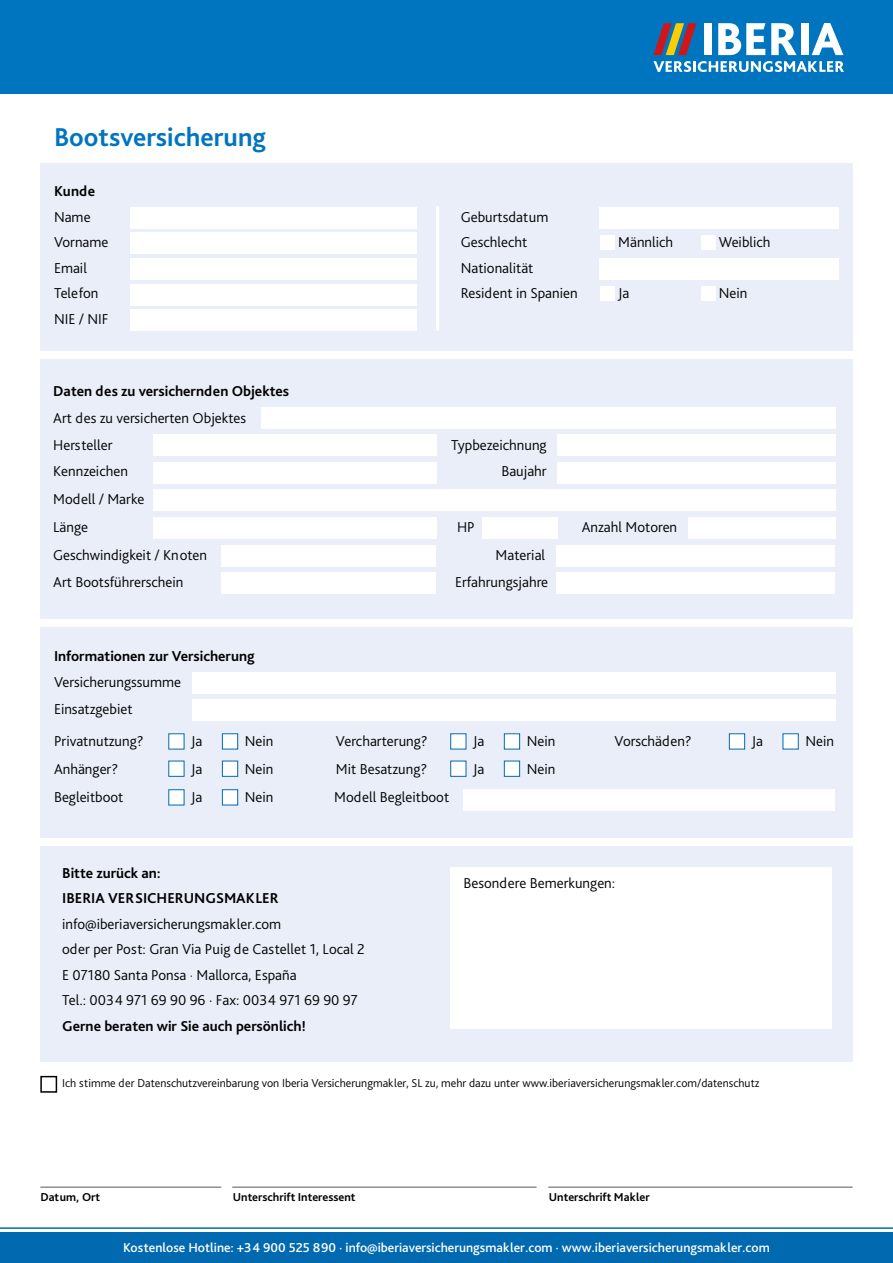
<style>
.page{position:relative;width:893px;height:1263px;background:#fff}
.page>*{position:absolute;margin:0;border:0;box-sizing:border-box;transform-origin:0 0}
.t1{font:700 27px "Bliss Pro";color:#0075bf}
.t2{font:300 15px/25.5px "Bliss Pro";color:#000}
.t3{font:700 15px/25.5px "Bliss Pro";color:#000}
.t4{font:500 13.5px "Bliss Pro";color:#fff}
.t5{font:300 12px "Bliss Pro";color:#000}
.t6{font:700 12px "Bliss Pro";color:#000}
.s1{font-family:"Univers LT Std";font-stretch:condensed}
</style>
<div class="page">
<div style="left:40px;top:164px;width:813px;height:754px;background:#e9eef9"></div>
<hr style="left:40px;top:1187px;width:181px;height:1px;background:#575756">
<hr style="left:232px;top:1187px;width:305px;height:1px;background:#575756">
<hr style="left:548px;top:1187px;width:305px;height:1px;background:#575756">
<div style="left:0;top:0;width:893px;height:94px;background:#0075bf"></div>
<div style="left:600px;top:236px;width:15px;height:14px;background:#fff"></div>
<div style="left:701px;top:236px;width:14px;height:14px;background:#fff"></div>
<div style="left:600px;top:287px;width:15px;height:14px;background:#fff"></div>
<div style="left:701px;top:287px;width:14px;height:14px;background:#fff"></div>
<hr style="left:436px;top:206px;width:3px;height:125px;background:#fff">
<div style="left:130px;top:207px;width:287px;height:21px;background:#fff"></div>
<div style="left:600px;top:207px;width:239px;height:21px;background:#fff"></div>
<div style="left:130px;top:309px;width:287px;height:22px;background:#fff"></div>
<div style="left:130px;top:233px;width:287px;height:21px;background:#fff"></div>
<div style="left:130px;top:258px;width:287px;height:22px;background:#fff"></div>
<div style="left:600px;top:258px;width:239px;height:22px;background:#fff"></div>
<div style="left:130px;top:284px;width:287px;height:21px;background:#fff"></div>
<div style="left:704px;top:23px;width:7px;height:32px;background:#fff"></div>
<svg style="left:718px;top:23px;width:47px;height:32px"></svg>
<svg style="left:771px;top:23px;width:26px;height:32px"></svg>
<div style="left:801px;top:23px;width:7px;height:32px;background:#fff"></div>
<svg style="left:812px;top:23px;width:31px;height:32px"></svg>
<svg style="left:653px;top:23px;width:43px;height:32px"></svg>
<svg style="left:653px;top:61px;width:191px;height:11px"></svg>
<hr style="left:0;top:1227px;width:893px;height:2px;background:#0069b0">
<div style="left:0;top:1233px;width:893px;height:30px;background:#0069b0"></div>
<div style="left:31px;top:619px;width:862px;height:8px;background:#fff"></div>
<div style="left:2px;top:905px;width:891px;height:7px;background:#fff"></div>
<div style="left:153px;top:434px;width:283px;height:21px;background:#fff"></div>
<div style="left:153px;top:462px;width:284px;height:21px;background:#fff"></div>
<div style="left:261px;top:407px;width:574px;height:21px;background:#fff"></div>
<div style="left:557px;top:435px;width:278px;height:21px;background:#fff"></div>
<div style="left:557px;top:462px;width:278px;height:21px;background:#fff"></div>
<div style="left:153px;top:490px;width:682px;height:21px;background:#fff"></div>
<div style="left:193px;top:700px;width:643px;height:21px;background:#fff"></div>
<div style="left:193px;top:673px;width:643px;height:21px;background:#fff"></div>
<div style="left:169px;top:734px;width:15px;height:15px;background:#fff"></div>
<div style="left:222px;top:734px;width:16px;height:15px;background:#fff"></div>
<div style="left:222px;top:733px;width:16px;height:16px;border:1px solid #0069b0"></div>
<div style="left:451px;top:734px;width:15px;height:15px;background:#fff"></div>
<div style="left:504px;top:734px;width:16px;height:15px;background:#fff"></div>
<div style="left:504px;top:733px;width:16px;height:16px;border:1px solid #0069b0"></div>
<div style="left:729px;top:734px;width:16px;height:15px;background:#fff"></div>
<div style="left:729px;top:733px;width:16px;height:16px;border:1px solid #0069b0"></div>
<div style="left:783px;top:734px;width:15px;height:15px;background:#fff"></div>
<div style="left:40px;top:877px;width:812px;height:185px;background:#e9eef9"></div>
<div style="left:451px;top:867px;width:381px;height:161px;background:#fff"></div>
<div style="left:40px;top:1076px;width:17px;height:17px;border:2px solid #000"></div>
<div style="left:7px;top:838px;width:886px;height:7px;background:#fff"></div>
<div style="left:24px;top:351px;width:869px;height:8px;background:#fff"></div>
<div style="left:153px;top:517px;width:284px;height:22px;background:#fff"></div>
<div style="left:482px;top:517px;width:75px;height:22px;background:#fff"></div>
<div style="left:688px;top:517px;width:147px;height:22px;background:#fff"></div>
<div style="left:221px;top:545px;width:215px;height:21px;background:#fff"></div>
<div style="left:556px;top:545px;width:278px;height:21px;background:#fff"></div>
<div style="left:221px;top:572px;width:215px;height:22px;background:#fff"></div>
<div style="left:556px;top:572px;width:278px;height:22px;background:#fff"></div>
<div style="left:451px;top:761px;width:15px;height:15px;background:#fff"></div>
<div style="left:450px;top:761px;width:16px;height:16px;border:1px solid #0069b0"></div>
<div style="left:504px;top:761px;width:16px;height:15px;background:#fff"></div>
<div style="left:504px;top:761px;width:16px;height:16px;border:1px solid #0069b0"></div>
<div style="left:169px;top:761px;width:15px;height:15px;background:#fff"></div>
<div style="left:168px;top:761px;width:16px;height:16px;border:1px solid #0069b0"></div>
<div style="left:222px;top:761px;width:16px;height:15px;background:#fff"></div>
<div style="left:222px;top:761px;width:16px;height:16px;border:1px solid #0069b0"></div>
<div style="left:169px;top:790px;width:15px;height:15px;background:#fff"></div>
<div style="left:222px;top:790px;width:16px;height:15px;background:#fff"></div>
<div style="left:222px;top:789px;width:16px;height:16px;border:1px solid #0069b0"></div>
<div style="left:463px;top:789px;width:372px;height:22px;background:#fff"></div>
<h1 class="t1" style="left:54px;top:126px;width:214px">Bootsversicherung</h1>
<p class="t3" style="left:54px;top:180px;width:43px">Kunde</p>
<p class="t2" style="left:54px;top:206px;width:56px">Name<br>Vorname<br>Email<br>Telefon<br>NIE / NIF</p>
<p class="t2" style="left:461px;top:206px;width:89px">Geburtsdatum<br>Geschlecht</p>
<p class="t2" style="left:461px;top:257px;width:118px">Nationalität<br>Resident in Spanien</p>
<p class="t3" style="left:53px;top:380px;width:238px">Daten des zu versichernden Objektes</p>
<p class="t2" style="left:53px;top:406px;width:195px;line-height:26.7px">Art des zu versicherten Objektes<br>Hersteller</p>
<p class="t2" style="left:451px;top:433px;width:97px">Typbezeichnung</p>
<p class="t2" style="left:618px;top:231px;width:56px">Männlich</p>
<p class="t2" style="left:719px;top:231px;width:53px">Weiblich</p>
<p class="t2" style="left:618px;top:282px;width:13px">Ja</p>
<p class="t2" style="left:719px;top:282px;width:30px">Nein</p>
<p class="t2" style="left:53px;top:460px;width:76px">Kennzeichen</p>
<p class="t2" style="left:501px;top:460px;width:47px">Baujahr</p>
<p class="t2" style="left:53px;top:487px;width:93px;line-height:27.8px">Modell / Marke<br>Länge</p>
<p class="t2" style="left:457px;top:515px;width:19px">HP</p>
<p class="t2" style="left:582px;top:515px;width:97px">Anzahl Motoren</p>
<p class="t2" style="left:53px;top:543px;width:155px">Geschwindigkeit / Knoten</p>
<p class="t2" style="left:496px;top:543px;width:51px">Material</p>
<p class="t2" style="left:53px;top:571px;width:132px">Art Bootsführerschein</p>
<p class="t2" style="left:455px;top:571px;width:95px">Erfahrungsjahre</p>
<p class="t3" style="left:54px;top:644px;width:202px">Informationen zur Versicherung</p>
<p class="t2" style="left:54px;top:670px;width:129px;line-height:26.7px">Versicherungssumme<br>Einsatzgebiet</p>
<p class="t2" style="left:54px;top:730px;width:91px">Privatnutzung?</p>
<p class="t2" style="left:191px;top:730px;width:13px">Ja</p>
<p class="t2" style="left:245px;top:730px;width:30px">Nein</p>
<p class="t2" style="left:336px;top:730px;width:93px">Vercharterung?</p>
<p class="t2" style="left:473px;top:730px;width:13px">Ja</p>
<p class="t2" style="left:527px;top:730px;width:30px">Nein</p>
<p class="t2" style="left:615px;top:730px;width:79px">Vorschäden?</p>
<p class="t2" style="left:752px;top:730px;width:13px">Ja</p>
<p class="t2" style="left:805px;top:730px;width:30px">Nein</p>
<p class="t2" style="left:54px;top:757px;width:66px">Anhänger?</p>
<p class="t2" style="left:527px;top:757px;width:30px">Nein</p>
<p class="t2" style="left:191px;top:757px;width:13px">Ja</p>
<p class="t2" style="left:245px;top:757px;width:30px">Nein</p>
<p class="t2" style="left:336px;top:757px;width:93px">Mit Besatzung?</p>
<p class="t2" style="left:473px;top:757px;width:13px">Ja</p>
<p class="t2" style="left:54px;top:786px;width:71px">Begleitboot</p>
<p class="t2" style="left:191px;top:786px;width:13px">Ja</p>
<p class="t2" style="left:245px;top:786px;width:30px">Nein</p>
<p class="t2" style="left:334px;top:786px;width:116px">Modell Begleitboot</p>
<p class="t3" style="left:62px;top:861px;width:218px">Bitte zurück an:<br>IBERIA VERSICHERUNGSMAKLER</p>
<p class="t2" style="left:62px;top:912px;width:304px">info@iberiaversicherungsmakler.com<br>oder per Post: Gran Via Puig de Castellet 1, Local 2<br>E 07180 Santa Ponsa <span class="s1">·</span> Mallorca, España<br>Tel.: 0034 971 69 90 96 · Fax: 0034 971 69 90 97</p>
<p class="t3" style="left:62px;top:1014px;width:245px">Gerne beraten wir Sie auch persönlich!</p>
<p class="t2" style="left:463px;top:872px;width:153px">Besondere Bemerkungen:</p>
<p class="t5" style="left:62px;top:1079px;width:699px">Ich stimme der Datenschutzvereinbarung von Iberia Versicherungmakler, SL zu, mehr dazu unter www.iberiaversicherungsmakler.com/datenschutz</p>
<p class="t6" style="left:40px;top:1193px;width:61px">Datum, Ort</p>
<p class="t6" style="left:233px;top:1192px;width:124px">Unterschrift Interessent</p>
<p class="t6" style="left:549px;top:1192px;width:103px">Unterschrift Makler</p>
<p class="t4" style="left:123px;top:1242px;width:648px">Kostenlose Hotline: +34 900 525 890 · info@iberiaversicherungsmakler.com · www.iberiaversicherungsmakler.com</p>
</div>
